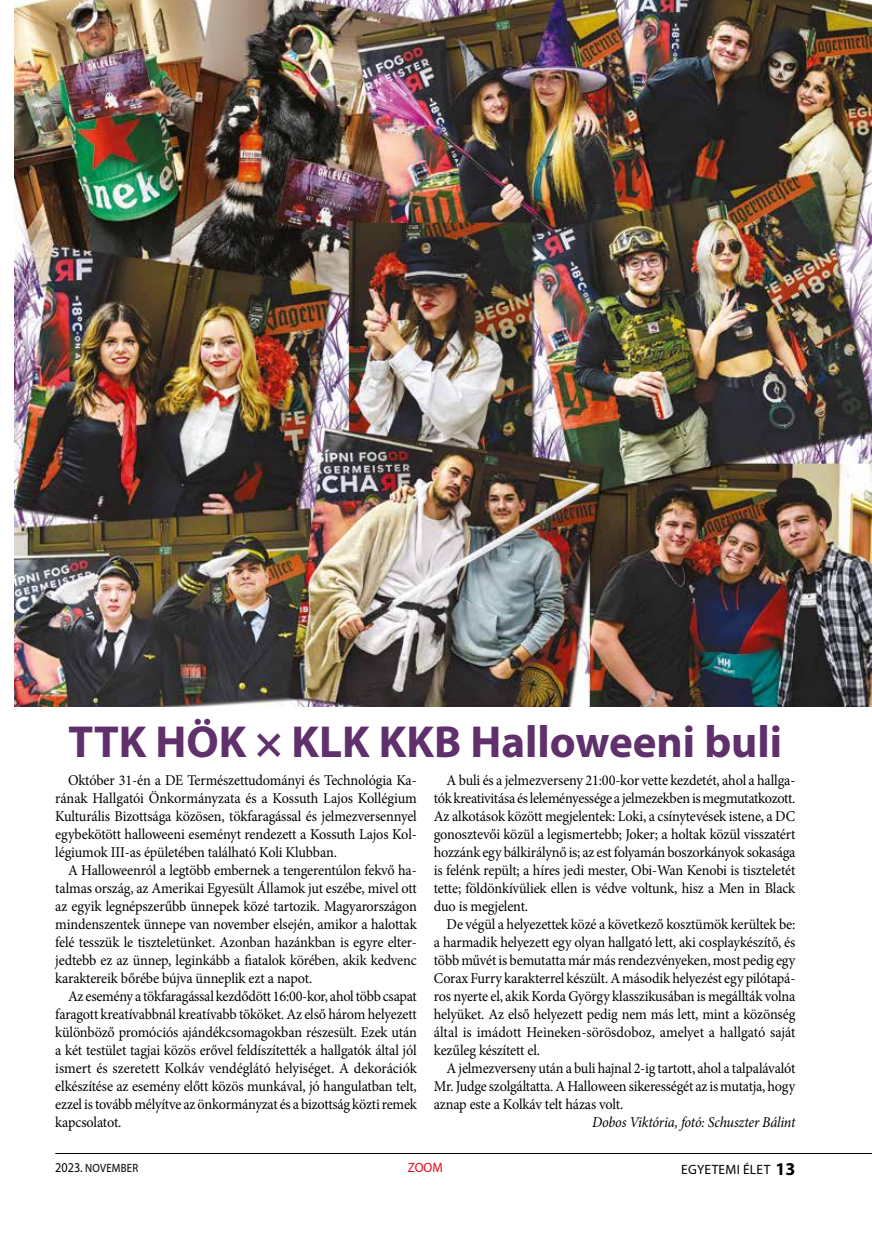
<style>
.page{position:relative;width:872px;height:1234px;background:#fff}
.page>*{position:absolute;margin:0;border:0;box-sizing:border-box;transform-origin:0 0}
.t1{font:700 45px "Myriad Pro";color:#5f306c}
.t2{font:15px/18px "Minion Pro";letter-spacing:-.015em;color:#000;text-align:justify;scale:.95 1}
.t3{font:italic 15px "Minion Pro";letter-spacing:-.02em;color:#000;scale:.95 1}
.t4{font:13.5px "Myriad Pro";letter-spacing:.02em;color:#000}
.t5{font:13.5px "Myriad Pro";color:#e30613;scale:.95 1}
.t6{font:12px "Myriad Pro";letter-spacing:.02em;color:#000;scale:.9 1}
.s1{font-size:13.5px}
.s2{font-weight:700;font-size:18px}
</style>
<div class="page">
<hr style="left:55px;top:1152px;width:817px;height:1px;background:#000">
<img style="left:14px;top:0;width:858px;height:706px">
<h1 class="t1" style="left:68px;top:711px;width:715px">TTK HÖK × KLK KKB Halloweeni buli</h1>
<p class="t2" style="left:55px;top:770px;width:382px;text-indent:13px">Október 31-én a DE Természettudományi és Technológia Ka&shy;rának Hallgatói Önkormányzata és a Kossuth Lajos Kollégium Kulturális Bizottsága közösen, tökfaragással és jelmezversennyel egybekötött halloweeni eseményt rendezett a Kossuth Lajos Kol&shy;légiumok III-as épületében található Koli Klubban.</p>
<p class="t2" style="left:55px;top:860px;width:382px;text-indent:13px">A Halloweenról a legtöbb embernek a tengerentúlon fekvő ha&shy;talmas ország, az Amerikai Egyesült Államok jut eszébe, mivel ott az egyik legnépszerűbb ünnepek közé tartozik. Magyarországon mindenszentek ünnepe van november elsején, amikor a halottak felé tesszük le tiszteletünket. Azonban hazánkban is egyre elter&shy;jedtebb ez az ünnep, leginkább a fiatalok körében, akik kedvenc karaktereik bőrébe bújva ünneplik ezt a napot.</p>
<p class="t2" style="left:55px;top:986px;width:382px;text-indent:13px">Az esemény a tökfaragással kezdődött 16:00-kor, ahol több csapat faragott kreatívabbnál kreatívabb tököket. Az első három helyezett különböző promóciós ajándékcsomagokban részesült. Ezek után a két testület tagjai közös erővel feldíszítették a hallgatók által jól ismert és szeretett Kolkáv vendéglátó helyiséget. A dekorációk elkészítése az esemény előtt közös munkával, jó hangulatban telt, ezzel is tovább mélyítve az önkormányzat és a bizottság közti remek kapcsolatot.</p>
<p class="t2" style="left:434px;top:770px;width:382px;text-indent:13px">A buli és a jelmezverseny 21:00-kor vette kezdetét, ahol a hallga&shy;tók kreativitása és leleményessége a jelmezekben is megmutatkozott.<br>Az alkotások között megjelentek: Loki, a csínytevések istene, a DC gonosztevői közül a legismertebb; Joker; a holtak közül visszatért hozzánk egy bálkirálynő is; az est folyamán boszorkányok sokasága is felénk repült; a híres jedi mester, Obi-Wan Kenobi is tiszteletét tette; földönkívüliek ellen is védve voltunk, hisz a Men in Black duo is megjelent.</p>
<p class="t2" style="left:434px;top:914px;width:382px;text-indent:13px">De végül a helyezettek közé a következő kosztümök kerültek be: a harmadik helyezett egy olyan hallgató lett, aki cosplaykészítő, és több művét is bemutatta már más rendezvényeken, most pedig egy Corax Furry karakterrel készült. A második helyezést egy pilótapá&shy;ros nyerte el, akik Korda György klasszikusában is megállták volna helyüket. Az első helyezett pedig nem más lett, mint a közönség által is imádott Heineken-sörösdoboz, amelyet a hallgató saját kezűleg készített el.</p>
<p class="t2" style="left:434px;top:1058px;width:382px;text-indent:13px">A jelmezverseny után a buli hajnal 2-ig tartott, ahol a talpalávalót Mr. Judge szolgáltatta. A Halloween sikerességét az is mutatja, hogy aznap este a Kolkáv telt házas volt.</p>
<p class="t3" style="left:592px;top:1111px;width:215px">Dobos Viktória, fotó: Schuszter Bálint</p>
<p class="t6" style="left:55px;top:1159px;width:94px"><span class="s1">2023.</span> NOVEMBER</p>
<p class="t5" style="left:408px;top:1158px;width:37px">ZOOM</p>
<p class="t4" style="left:681px;top:1160px;width:116px">EGYETEMI ÉLET <span class="s2">13</span></p>
</div>
